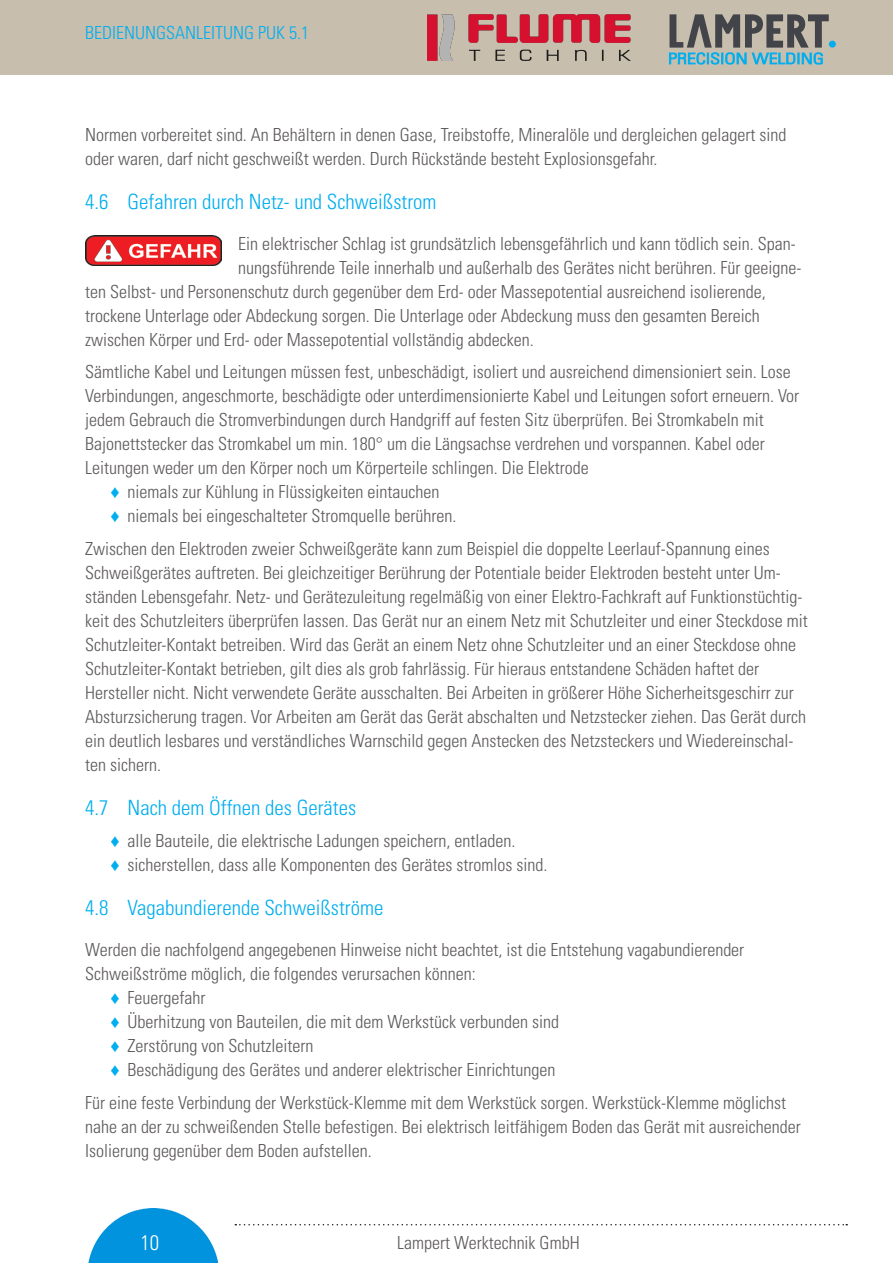
<style>
.page{position:relative;width:893px;height:1263px;background:#fff}
.page>*{position:absolute;margin:0;border:0;box-sizing:border-box;transform-origin:0 0}
.t1{font:300 condensed 21px "Univers LT Std";color:#00aeef}
.t2{font:300 condensed 21px "Univers LT Std";color:#fff}
.LA-Fließtext{font:300 condensed 18px/24px "Univers LT Std";color:#5c585b}
.t3{font:300 condensed 18px "Univers LT Std";color:#00aeef}
.s1{font-family:"Arial";font-weight:400;font-stretch:normal;color:#00aeef}
</style>
<div class="page">
<div style="left:0;top:0;width:893px;height:75px;background:#c7bead"></div>
<img style="left:88px;top:1208px;width:131px;height:55px">
<svg style="left:235px;top:1224px;width:612px;height:1px"></svg>
<div style="left:829px;top:41px;width:7px;height:7px;background:#00aeef;border-radius:50%"></div>
<svg style="left:669px;top:14px;width:160px;height:50px"></svg>
<img style="left:85px;top:236px;width:136px;height:29px">
<img style="left:427px;top:14px;width:204px;height:47px">
<p class="t3" style="left:85px;top:22px;width:225px">BEDIENUNGSANLEITUNG PUK 5.1</p>
<p class="LA-Fließtext" style="left:85px;top:122px;width:703px">Normen vorbereitet sind. An Behältern in denen Gase, Treibstoffe, Mineralöle und dergleichen gelagert sind oder waren, darf nicht geschweißt werden. Durch Rückstände besteht Explosionsgefahr.</p>
<p class="t1" style="left:85px;top:189px;width:353px">4.6 Gefahren durch Netz- und Schweißstrom</p>
<p class="LA-Fließtext" style="left:238px;top:231px;width:559px">Ein elektrischer Schlag ist grundsätzlich lebensgefährlich und kann tödlich sein. Span-</p>
<p class="LA-Fließtext" style="left:238px;top:255px;width:565px">nungsführende Teile innerhalb und außerhalb des Gerätes nicht berühren. Für geeigne-</p>
<p class="LA-Fließtext" style="left:85px;top:279px;width:682px">ten Selbst- und Personenschutz durch gegenüber dem Erd- oder Massepotential ausreichend isolierende,</p>
<p class="LA-Fließtext" style="left:85px;top:303px;width:676px">trockene Unterlage oder Abdeckung sorgen. Die Unterlage oder Abdeckung muss den gesamten Bereich</p>
<p class="LA-Fließtext" style="left:85px;top:327px;width:450px">zwischen Körper und Erd- oder Massepotential vollständig abdecken.</p>
<p class="LA-Fließtext" style="left:85px;top:360px;width:716px">Sämtliche Kabel und Leitungen müssen fest, unbeschädigt, isoliert und ausreichend dimensioniert sein. Lose Verbindungen, angeschmorte, beschädigte oder unterdimensionierte Kabel und Leitungen sofort erneuern. Vor jedem Gebrauch die Stromverbindungen durch Handgriff auf festen Sitz überprüfen. Bei Stromkabeln mit Bajonettstecker das Stromkabel um min. 180° um die Längsachse verdrehen und vorspannen. Kabel oder Leitungen weder um den Körper noch um Körperteile schlingen. Die Elektrode</p>
<p class="LA-Fließtext" style="left:111px;top:480px;width:330px"><span class="s1">♦</span> niemals zur Kühlung in Flüssigkeiten eintauchen</p>
<p class="LA-Fließtext" style="left:111px;top:504px;width:347px"><span class="s1">♦</span> niemals bei eingeschalteter Stromquelle berühren.</p>
<p class="LA-Fließtext" style="left:85px;top:536px;width:724px">Zwischen den Elektroden zweier Schweißgeräte kann zum Beispiel die doppelte Leerlauf-Spannung eines Schweißgerätes auftreten. Bei gleichzeitiger Berührung der Potentiale beider Elektroden besteht unter Um&shy;ständen Lebensgefahr. Netz- und Gerätezuleitung regelmäßig von einer Elektro-Fachkraft auf Funktionstüchtig&shy;keit des Schutzleiters überprüfen lassen. Das Gerät nur an einem Netz mit Schutzleiter und einer Steckdose mit Schutzleiter-Kontakt betreiben. Wird das Gerät an einem Netz ohne Schutzleiter und an einer Steckdose ohne Schutzleiter-Kontakt betrieben, gilt dies als grob fahrlässig. Für hieraus entstandene Schäden haftet der Hersteller nicht. Nicht verwendete Geräte ausschalten. Bei Arbeiten in größerer Höhe Sicherheitsgeschirr zur Absturzsicherung tragen. Vor Arbeiten am Gerät das Gerät abschalten und Netzstecker ziehen. Das Gerät durch ein deutlich lesbares und verständliches Warnschild gegen Anstecken des Netzsteckers und Wiedereinschal&shy;ten sichern.</p>
<p class="t1" style="left:85px;top:795px;width:273px">4.7 Nach dem Öffnen des Gerätes</p>
<p class="LA-Fließtext" style="left:111px;top:829px;width:406px"><span class="s1">♦</span> alle Bauteile, die elektrische Ladungen speichern, entladen.</p>
<p class="LA-Fließtext" style="left:111px;top:853px;width:438px"><span class="s1">♦</span> sicherstellen, dass alle Komponenten des Gerätes stromlos sind.</p>
<p class="t1" style="left:85px;top:895px;width:300px">4.8 Vagabundierende Schweißströme</p>
<p class="LA-Fließtext" style="left:85px;top:938px;width:661px">Werden die nachfolgend angegebenen Hinweise nicht beachtet, ist die Entstehung vagabundierender<br>Schweißströme möglich, die folgendes verursachen können:</p>
<p class="LA-Fließtext" style="left:111px;top:986px;width:96px"><span class="s1">♦</span> Feuergefahr</p>
<p class="LA-Fließtext" style="left:111px;top:1010px;width:450px"><span class="s1">♦</span> Überhitzung von Bauteilen, die mit dem Werkstück verbunden sind</p>
<p class="LA-Fließtext" style="left:111px;top:1034px;width:204px"><span class="s1">♦</span> Zerstörung von Schutzleitern</p>
<p class="LA-Fließtext" style="left:111px;top:1058px;width:446px"><span class="s1">♦</span> Beschädigung des Gerätes und anderer elektrischer Einrichtungen</p>
<p class="LA-Fließtext" style="left:85px;top:1090px;width:717px">Für eine feste Verbindung der Werkstück-Klemme mit dem Werkstück sorgen. Werkstück-Klemme möglichst nahe an der zu schweißenden Stelle befestigen. Bei elektrisch leitfähigem Boden das Gerät mit ausreichender<br>Isolierung gegenüber dem Boden aufstellen.</p>
<p class="t2" style="left:141px;top:1229px;width:20px">10</p>
<p class="LA-Fließtext" style="left:397px;top:1230px;width:184px">Lampert Werktechnik GmbH</p>
</div>
